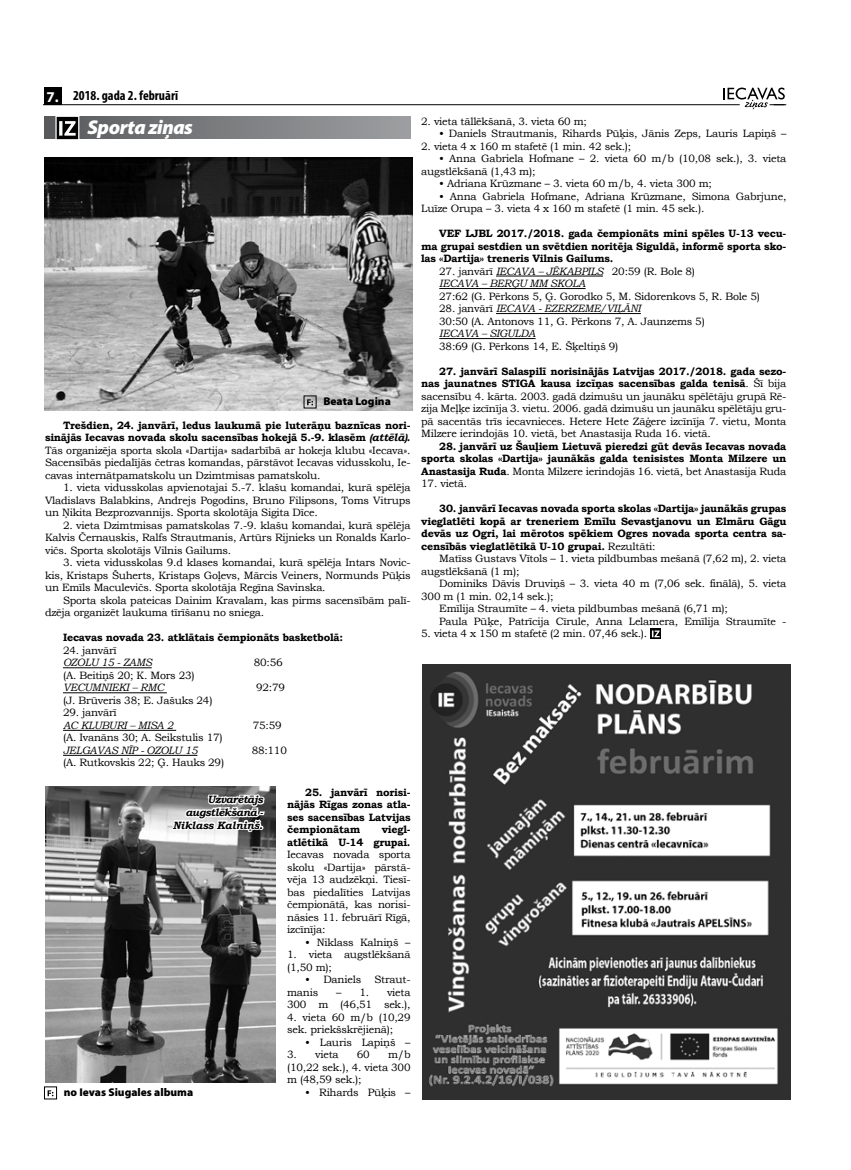
<style>
.page{position:relative;width:851px;height:1170px;background:#fff}
.page>*{position:absolute;margin:0;border:0;box-sizing:border-box;transform-origin:0 0}
.t1{font:italic 900 20px "Myriad Pro";letter-spacing:-.025em;color:#fff}
.t2{font:700 condensed 13.75px "Myriad Pro";color:#000}
.t3{font:900 11.25px "Myriad Pro";color:#000}
.t4{font:10.62px/12.5px "Bookman Old Style";letter-spacing:-.02em;color:#000}
.t5{font:700 10.62px/12.5px "Bookman Old Style";letter-spacing:-.02em;color:#000;text-align:justify}
.t6{font:italic 10.62px/12.5px "Bookman Old Style";letter-spacing:-.02em;color:#000}
.t7{font:italic 700 10.62px/12.8px "Bookman Old Style";letter-spacing:-.04em;color:#000;text-align:right}
.s1{font-stretch:normal;font-size:15px;color:#fff}
.s2{font-weight:700}
.s3{font-weight:700;font-style:italic}
.s4{font-style:normal}
.s5{font-style:italic}
.s6{font-weight:400}
</style>
<div class="page">
<hr style="left:44px;top:104px;width:695px;height:1px;background:#000">
<div style="left:44px;top:87px;width:17px;height:18px;background:#000"></div>
<svg style="left:723px;top:88px;width:63px;height:22px"></svg>
<div style="left:45px;top:117px;width:365px;height:22px;background:linear-gradient(to right,#595a5d,#9c9fa1)"></div>
<svg style="left:55px;top:116px;width:25px;height:24px"></svg>
<hr style="left:63px;top:667px;width:89px;height:1px;background:#000">
<hr style="left:63px;top:692px;width:104px;height:1px;background:#000">
<hr style="left:63px;top:730px;width:113px;height:1px;background:#000">
<hr style="left:63px;top:755px;width:134px;height:1px;background:#000">
<img style="left:422px;top:664px;width:368px;height:435px">
<img style="left:44px;top:158px;width:369px;height:252px">
<img style="left:45px;top:786px;width:230px;height:295px">
<hr style="left:496px;top:276px;width:107px;height:1px;background:#000">
<hr style="left:439px;top:288px;width:146px;height:1px;background:#000">
<hr style="left:496px;top:313px;width:144px;height:1px;background:#000">
<hr style="left:439px;top:338px;width:96px;height:1px;background:#000">
<svg style="left:650px;top:628px;width:11px;height:10px"></svg>
<svg style="left:651px;top:630px;width:8px;height:7px"></svg>
<svg style="left:307px;top:399px;width:6px;height:6px"></svg>
<svg style="left:48px;top:1090px;width:5px;height:6px"></svg>
<div style="left:44px;top:1086px;width:13px;height:12px;border:1px solid #000"></div>
<svg style="left:170px;top:786px;width:97px;height:63px"></svg>
<p class="t2" style="left:46px;top:87px;width:133px"><span class="s1">7.</span> 2018. gada 2. februārī</p>
<h1 class="t1" style="left:87px;top:116px;width:107px">Sporta ziņas</h1>
<p class="t3" style="left:323px;top:395px;width:69px">Beata Logina</p>
<p class="t4" style="left:45px;top:419px;width:367px;text-align:justify;text-indent:18px"><span class="s2">Trešdien, 24. janvārī, ledus laukumā pie luterāņu baznīcas nori&shy;sinājās Iecavas novada skolu sacensības hokejā 5.-9. klasēm</span> <span class="s3">(attēlā)</span><span class="s2">.<br></span>Tās organizēja sporta skola «Dartija» sadarbībā ar hokeja klubu «Iecava».<br>Sacensībās piedalījās četras komandas, pārstāvot Iecavas vidusskolu, Ie&shy;cavas internātpamatskolu un Dzimtmisas pamatskolu.</p>
<p class="t4" style="left:45px;top:481px;width:367px;text-align:justify;text-indent:18px">1. vieta vidusskolas apvienotajai 5.-7. klašu komandai, kurā spēlēja Vladislavs Balabkins, Andrejs Pogodins, Bruno Filipsons, Toms Vitrups un Ņikita Bezprozvannijs. Sporta skolotāja Sigita Dīce.</p>
<p class="t4" style="left:45px;top:519px;width:367px;text-align:justify;text-indent:18px">2. vieta Dzimtmisas pamatskolas 7.-9. klašu komandai, kurā spēlēja Kalvis Černauskis, Ralfs Strautmanis, Artūrs Rijnieks un Ronalds Karlo&shy;vičs. Sporta skolotājs Vilnis Gailums.</p>
<p class="t4" style="left:45px;top:556px;width:367px;text-align:justify;text-indent:18px">3. vieta vidusskolas 9.d klases komandai, kurā spēlēja Intars Novic&shy;kis, Kristaps Šuherts, Kristaps Goļevs, Mārcis Veiners, Normunds Pūķis un Emīls Maculevičs. Sporta skolotāja Regīna Savinska.</p>
<p class="t4" style="left:45px;top:594px;width:367px;text-indent:18px">Sporta skola pateicas Dainim Kravalam, kas pirms sacensībām palī&shy;dzēja organizēt laukuma tīrīšanu no sniega.</p>
<p class="t5" style="left:63px;top:631px;width:281px">Iecavas novada 23. atklātais čempionāts basketbolā:</p>
<p class="t4" style="left:63px;top:644px;width:55px">24. janvārī</p>
<p class="t6" style="left:63px;top:656px;width:90px">OZOLU 15 - ZAMS</p>
<p class="t4" style="left:254px;top:656px;width:30px">80:56</p>
<p class="t4" style="left:63px;top:669px;width:133px">(A. Beitiņš 20; K. Mors 23)</p>
<p class="t6" style="left:63px;top:681px;width:102px">VECUMNIEKI – RMC</p>
<p class="t4" style="left:256px;top:681px;width:30px">92:79</p>
<p class="t4" style="left:63px;top:694px;width:151px">(J. Brūveris 38; E. Jašuks 24)</p>
<p class="t4" style="left:63px;top:706px;width:55px">29. janvārī</p>
<p class="t6" style="left:63px;top:718px;width:112px">AC KLUBURI – MISA 2</p>
<p class="t4" style="left:253px;top:719px;width:30px">75:59</p>
<p class="t4" style="left:63px;top:731px;width:161px">(A. Ivanāns 30; A. Seikstulis 17)</p>
<p class="t6" style="left:63px;top:743px;width:136px">JELGAVAS NĪP - OZOLU 15</p>
<p class="t4" style="left:251px;top:744px;width:37px">88:110</p>
<p class="t4" style="left:63px;top:756px;width:163px">(A. Rutkovskis 22; Ģ. Hauks 29)</p>
<p class="t5" style="left:287px;top:785px;width:125px;text-indent:18px">25. janvārī norisi&shy;nājās Rīgas zonas atla&shy;ses sacensības Latvijas čempionātam</p>
<p class="t7" style="left:173px;top:793px;width:91px">Uzvarētājs augstlēkšanā -<br>Niklass Kalniņš.</p>
<p class="t5" style="left:287px;top:823px;width:125px;text-align:right">viegl-<br>atlētikā U-14 grupai.</p>
<p class="t4" style="left:287px;top:848px;width:125px;text-align:justify">Iecavas novada sporta skolu «Dartija» pārstā&shy;vēja 13 audzēkņi. Tiesī&shy;bas piedalīties Latvijas čempionātā, kas norisi&shy;nāsies 11. februārī Rīgā, izcīnīja:</p>
<p class="t4" style="left:305px;top:935px;width:107px">• Niklass Kalniņš –</p>
<p class="t4" style="left:287px;top:948px;width:125px">1. vieta augstlēkšanā (1,50 m);</p>
<p class="t4" style="left:287px;top:973px;width:125px;text-indent:18px">• Daniels Straut&shy;manis</p>
<p class="t4" style="left:287px;top:985px;width:125px;text-align:right">vieta<br>300 m (46,51 sek.),</p>
<p class="t4" style="left:287px;top:1010px;width:125px">4. vieta 60 m/b (10,29 sek. priekšskrējienā);</p>
<p class="t4" style="left:305px;top:1035px;width:107px">• Lauris Lapiņš –</p>
<p class="t4" style="left:287px;top:1048px;width:53px">3. vieta</p>
<p class="t4" style="left:357px;top:1048px;width:14px">60</p>
<p class="t4" style="left:336px;top:985px;width:34px">– 1.</p>
<p class="t4" style="left:287px;top:1048px;width:125px;text-align:justify;text-indent:101px">m/b (10,22 sek.), 4. vieta 300 m (48,59 sek.);</p>
<p class="t4" style="left:305px;top:1085px;width:107px">• Rihards Pūķis –</p>
<p class="t3" style="left:64px;top:1085px;width:131px">no Ievas Siugales albuma</p>
<p class="t4" style="left:421px;top:115px;width:167px">2. vieta tāllēkšanā, 3. vieta 60 m;</p>
<p class="t4" style="left:439px;top:127px;width:348px">• Daniels Strautmanis, Rihards Pūķis, Jānis Zeps, Lauris Lapiņš –</p>
<p class="t4" style="left:421px;top:140px;width:211px">2. vieta 4 x 160 m stafetē (1 min. 42 sek.);</p>
<p class="t4" style="left:421px;top:152px;width:366px;text-indent:18px">• Anna Gabriela Hofmane – 2. vieta 60 m/b (10,08 sek.), 3. vieta augstlēkšanā (1,43 m);</p>
<p class="t4" style="left:439px;top:177px;width:274px">• Adriana Krūzmane – 3. vieta 60 m/b, 4. vieta 300 m;</p>
<p class="t4" style="left:421px;top:190px;width:366px;text-indent:18px">• Anna Gabriela Hofmane, Adriana Krūzmane, Simona Gabrjune,<br>Luīze Orupa – 3. vieta 4 x 160 m stafetē (1 min. 45 sek.).</p>
<p class="t5" style="left:421px;top:227px;width:366px;text-indent:18px">VEF LJBL 2017./2018. gada čempionāts mini spēles U-13 vecu&shy;ma grupai sestdien un svētdien noritēja Siguldā, informē sporta sko&shy;las «Dartija» treneris Vilnis Gailums.</p>
<p class="t6" style="left:439px;top:264px;width:257px"><span class="s4">27. janvārī</span> IECAVA – JĒKABPILS <span class="s4">20:59 (R. Bole 8)<br></span>IECAVA – BERĢU MM SKOLA</p>
<p class="t4" style="left:439px;top:290px;width:322px">27:62 (G. Pērkons 5, Ģ. Gorodko 5, M. Sidorenkovs 5, R. Bole 5)</p>
<p class="t4" style="left:439px;top:302px;width:267px">28. janvārī <span class="s5">IECAVA - EZERZEME/VIĻĀNI<br></span>30:50 (A. Antonovs 11, G. Pērkons 7, A. Jaunzems 5)</p>
<p class="t6" style="left:439px;top:327px;width:98px">IECAVA – SIGULDA</p>
<p class="t4" style="left:439px;top:340px;width:181px">38:69 (G. Pērkons 14, E. Šķeltiņš 9)</p>
<p class="t4" style="left:421px;top:365px;width:366px;text-align:justify;text-indent:18px"><span class="s2">27. janvārī Salaspilī norisinājās Latvijas 2017./2018. gada sezo&shy;nas jaunatnes STIGA kausa izcīņas sacensības galda tenisā</span>. Šī bija sacensību 4. kārta. 2003. gadā dzimušu un jaunāku spēlētāju grupā Rē&shy;zija Meļķe izcīnīja 3. vietu. 2006. gadā dzimušu un jaunāku spēlētāju gru&shy;pā sacentās trīs iecavnieces. Hetere Hete Zāģere izcīnīja 7. vietu, Monta Milzere ierindojās 10. vietā, bet Anastasija Ruda 16. vietā.</p>
<p class="t5" style="left:421px;top:439px;width:366px;text-indent:18px">28. janvārī uz Šauļiem Lietuvā pieredzi gūt devās Iecavas novada sporta skolas «Dartija» jaunākās galda tenisistes Monta Milzere un Anastasija Ruda<span class="s6">. Monta Milzere ierindojās 16. vietā, bet Anastasija Ruda</span></p>
<p class="t4" style="left:421px;top:477px;width:47px">17. vietā.</p>
<p class="t5" style="left:421px;top:502px;width:366px;text-indent:18px">30. janvārī Iecavas novada sporta skolas «Dartija» jaunākās grupas vieglatlēti kopā ar treneriem Emīlu Sevastjanovu un Elmāru Gāgu devās uz Ogri, lai mērotos spēkiem Ogres novada sporta centra sa&shy;censībās vieglatlētikā U-10 grupai. <span class="s6">Rezultāti:</span></p>
<p class="t4" style="left:421px;top:552px;width:366px;text-indent:18px">Matīss Gustavs Vītols – 1. vieta pildbumbas mešanā (7,62 m), 2. vieta augstlēkšanā (1 m);</p>
<p class="t4" style="left:439px;top:577px;width:348px">Dominiks Dāvis Druviņš – 3. vieta 40 m (7,06 sek. finālā), 5. vieta</p>
<p class="t4" style="left:421px;top:590px;width:134px">300 m (1 min. 02,14 sek.);</p>
<p class="t4" style="left:439px;top:602px;width:290px">Emīlija Straumīte – 4. vieta pildbumbas mešanā (6,71 m);</p>
<p class="t4" style="left:439px;top:615px;width:348px">Paula Pūķe, Patrīcija Cīrule, Anna Lelamera, Emīlija Straumīte -</p>
<p class="t4" style="left:421px;top:627px;width:227px">5. vieta 4 x 150 m stafetē (2 min. 07,46 sek.).</p>
</div>
